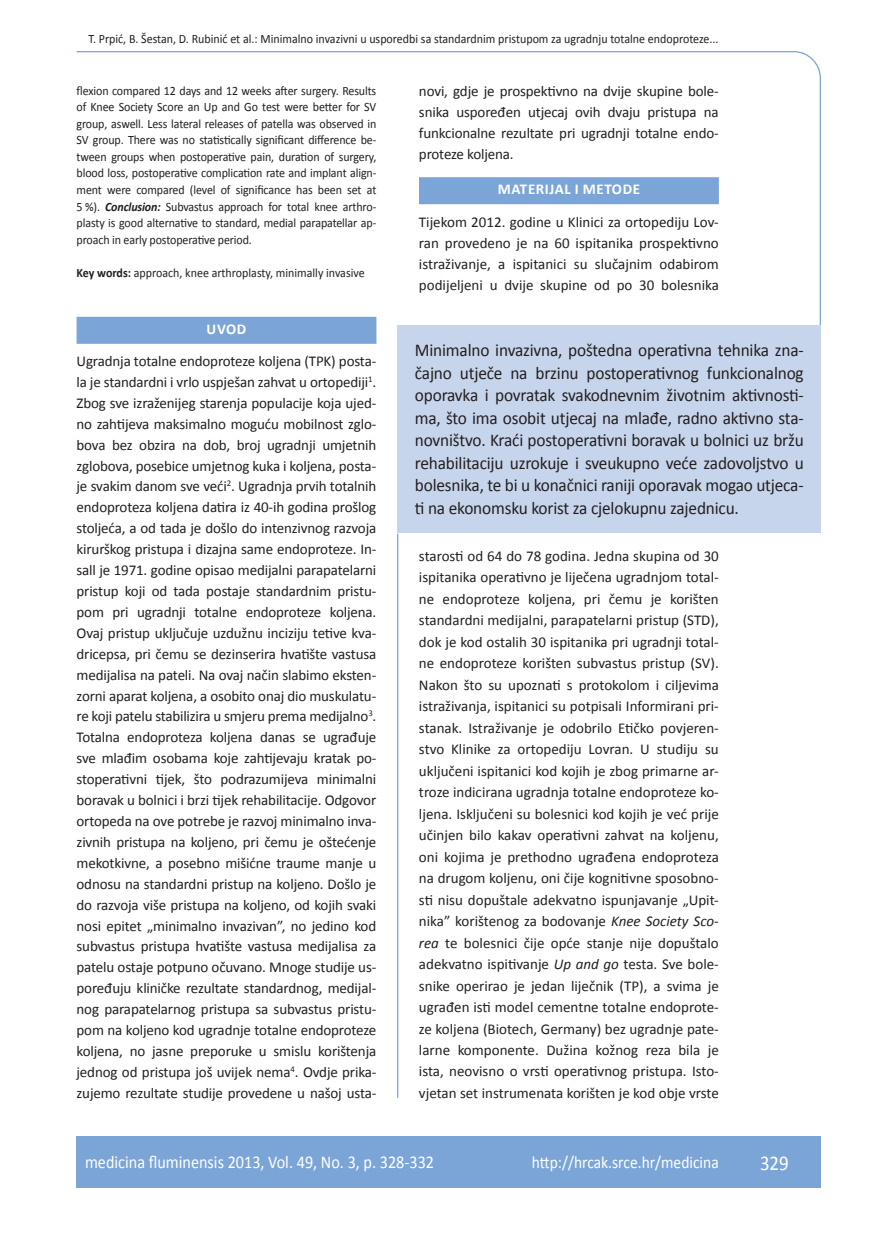
<style>
.page{position:relative;width:872px;height:1234px;background:#fff}
.page>*{position:absolute;margin:0;border:0;box-sizing:border-box;transform-origin:0 0}
.t1{font:21px "Calibri";color:#fff;scale:.9 1}
.t2{font:18px/22.5px "Calibri";letter-spacing:-.01em;color:#231f20;text-align:justify;scale:.96 1}
.t3{font:18px "Calibri";color:#fff;scale:.9 1}
.t4{font:17.25px "Calibri";color:#fff;scale:.9 1}
.t5{font:15px/20.9px "Calibri";letter-spacing:-.01em;color:#231f20;text-align:justify}
.t6{font:700 15px "Calibri";letter-spacing:.04em;color:#fff}
.t7{font:12.75px/16.5px "Calibri";color:#231f20;text-align:justify;scale:.94 1}
.s1{font-weight:700;font-style:italic}
.s2{font-weight:700}
.s3{font-style:italic}
</style>
<div class="page">
<svg style="left:76px;top:51px;width:745px;height:275px"></svg>
<hr style="left:397px;top:533px;width:1px;height:564px;background:#7ca5d7">
<div style="left:77px;top:1135px;width:744px;height:51px;background:#7ca5d7"></div>
<div style="left:77px;top:317px;width:299px;height:27px;background:#7ca5d7"></div>
<div style="left:419px;top:177px;width:300px;height:27px;background:#7ca5d7"></div>
<div style="left:398px;top:325px;width:423px;height:207px;background:#c6d5ec"></div>
<p class="t7" style="left:88px;top:29px;width:672px">T. Prpić, B. Šestan, D. Rubinić et al.: Minimalno invazivni u usporedbi sa standardnim pristupom za ugradnju totalne endoproteze...</p>
<p class="t7" style="left:77px;top:82px;width:320px">flexion compared 12 days and 12 weeks after surgery. Results of Knee Society Score an Up and Go test were better for SV group, aswell. Less lateral releases of patella was observed in SV group. There was no statistically significant difference be&shy;tween groups when postoperative pain, duration of surgery, blood loss, postoperative complication rate and implant align&shy;ment were compared (level of significance has been set at 5 %). <span class="s1">Conclusion:</span> Subvastus approach for total knee arthro&shy;plasty is good alternative to standard, medial parapatellar ap&shy;proach in early postoperative period.</p>
<p class="t7" style="left:77px;top:264px;width:308px"><span class="s2">Key words:</span> approach, knee arthroplasty, minimally invasive</p>
<p class="t6" style="left:207px;top:320px;width:41px">UVOD</p>
<p class="t5" style="left:77px;top:350px;width:301px">Ugradnja totalne endoproteze koljena (TPK) posta&shy;la je standardni i vrlo uspješan zahvat u ortopediji<sup>1</sup>.<br>Zbog sve izraženijeg starenja populacije koja ujed&shy;no zahtijeva maksimalno moguću mobilnost zglo&shy;bova bez obzira na dob, broj ugradnji umjetnih zglobova, posebice umjetnog kuka i koljena, posta&shy;je svakim danom sve veći<sup>2</sup>. Ugradnja prvih totalnih endoproteza koljena datira iz 40-ih godina prošlog stoljeća, a od tada je došlo do intenzivnog razvoja kirurškog pristupa i dizajna same endoproteze. In&shy;sall je 1971. godine opisao medijalni parapatelarni pristup koji od tada postaje standardnim pristu&shy;pom pri ugradnji totalne endoproteze koljena.<br>Ovaj pristup uključuje uzdužnu inciziju tetive kva&shy;dricepsa, pri čemu se dezinserira hvatište vastusa medijalisa na pateli. Na ovaj način slabimo eksten&shy;zorni aparat koljena, a osobito onaj dio muskulatu&shy;re koji patelu stabilizira u smjeru prema medijalno<sup>3</sup>.<br>Totalna endoproteza koljena danas se ugrađuje sve mlađim osobama koje zahtijevaju kratak po&shy;stoperativni tijek, što podrazumijeva minimalni boravak u bolnici i brzi tijek rehabilitacije. Odgovor ortopeda na ove potrebe je razvoj minimalno inva&shy;zivnih pristupa na koljeno, pri čemu je oštećenje mekotkivne, a posebno mišićne traume manje u odnosu na standardni pristup na koljeno. Došlo je do razvoja više pristupa na koljeno, od kojih svaki nosi epitet „minimalno invazivan”, no jedino kod subvastus pristupa hvatište vastusa medijalisa za patelu ostaje potpuno očuvano. Mnoge studije us&shy;poređuju kliničke rezultate standardnog, medijal&shy;nog parapatelarnog pristupa sa subvastus pristu&shy;pom na koljeno kod ugradnje totalne endoproteze koljena, no jasne preporuke u smislu korištenja jednog od pristupa još uvijek nema<sup>4</sup>. Ovdje prika&shy;zujemo rezultate studije provedene u našoj usta-</p>
<p class="t5" style="left:419px;top:80px;width:301px">novi, gdje je prospektivno na dvije skupine bole&shy;snika uspoređen utjecaj ovih dvaju pristupa na funkcionalne rezultate pri ugradnji totalne endo&shy;proteze koljena.</p>
<p class="t6" style="left:498px;top:180px;width:144px">MATERIJAL I METODE</p>
<p class="t5" style="left:419px;top:210px;width:301px">Tijekom 2012. godine u Klinici za ortopediju Lov&shy;ran provedeno je na 60 ispitanika prospektivno istraživanje, a ispitanici su slučajnim odabirom podijeljeni u dvije skupine od po 30 bolesnika</p>
<p class="t2" style="left:415px;top:338px;width:407px">Minimalno invazivna, poštedna operativna tehnika zna&shy;čajno utječe na brzinu postoperativnog funkcionalnog oporavka i povratak svakodnevnim životnim aktivnosti&shy;ma, što ima osobit utjecaj na mlađe, radno aktivno sta&shy;novništvo. Kraći postoperativni boravak u bolnici uz bržu rehabilitaciju uzrokuje i sveukupno veće zadovoljstvo u bolesnika, te bi u konačnici raniji oporavak mogao utjeca&shy;ti na ekonomsku korist za cjelokupnu zajednicu.</p>
<p class="t5" style="left:419px;top:544px;width:301px;line-height:21.5px">starosti od 64 do 78 godina. Jedna skupina od 30 ispitanika operativno je liječena ugradnjom total&shy;ne endoproteze koljena, pri čemu je korišten standardni medijalni, parapatelarni pristup (STD), dok je kod ostalih 30 ispitanika pri ugradnji total&shy;ne endoproteze korišten subvastus pristup (SV).<br>Nakon što su upoznati s protokolom i ciljevima istraživanja, ispitanici su potpisali Informirani pri&shy;stanak. Istraživanje je odobrilo Etičko povjeren&shy;stvo Klinike za ortopediju Lovran. U studiju su uključeni ispitanici kod kojih je zbog primarne ar&shy;troze indicirana ugradnja totalne endoproteze ko&shy;ljena. Isključeni su bolesnici kod kojih je već prije učinjen bilo kakav operativni zahvat na koljenu, oni kojima je prethodno ugrađena endoproteza na drugom koljenu, oni čije kognitivne sposobno&shy;sti nisu dopuštale adekvatno ispunjavanje „Upit&shy;nika” korištenog za bodovanje <span class="s3">Knee Society Sco&shy;rea</span> te bolesnici čije opće stanje nije dopuštalo adekvatno ispitivanje <span class="s3">Up and go</span> testa. Sve bole&shy;snike operirao je jedan liječnik (TP), a svima je ugrađen isti model cementne totalne endoprote&shy;ze koljena (Biotech, Germany) bez ugradnje pate&shy;larne komponente. Dužina kožnog reza bila je ista, neovisno o vrsti operativnog pristupa. Isto&shy;vjetan set instrumenata korišten je kod obje vrste</p>
<p class="t3" style="left:85px;top:1150px;width:389px">medicina fluminensis 2013, Vol. 49, No. 3, p. 328-332</p>
<p class="t4" style="left:532px;top:1151px;width:209px">http://hrcak.srce.hr/medicina</p>
<h1 class="t1" style="left:760px;top:1149px;width:33px">329</h1>
</div>
